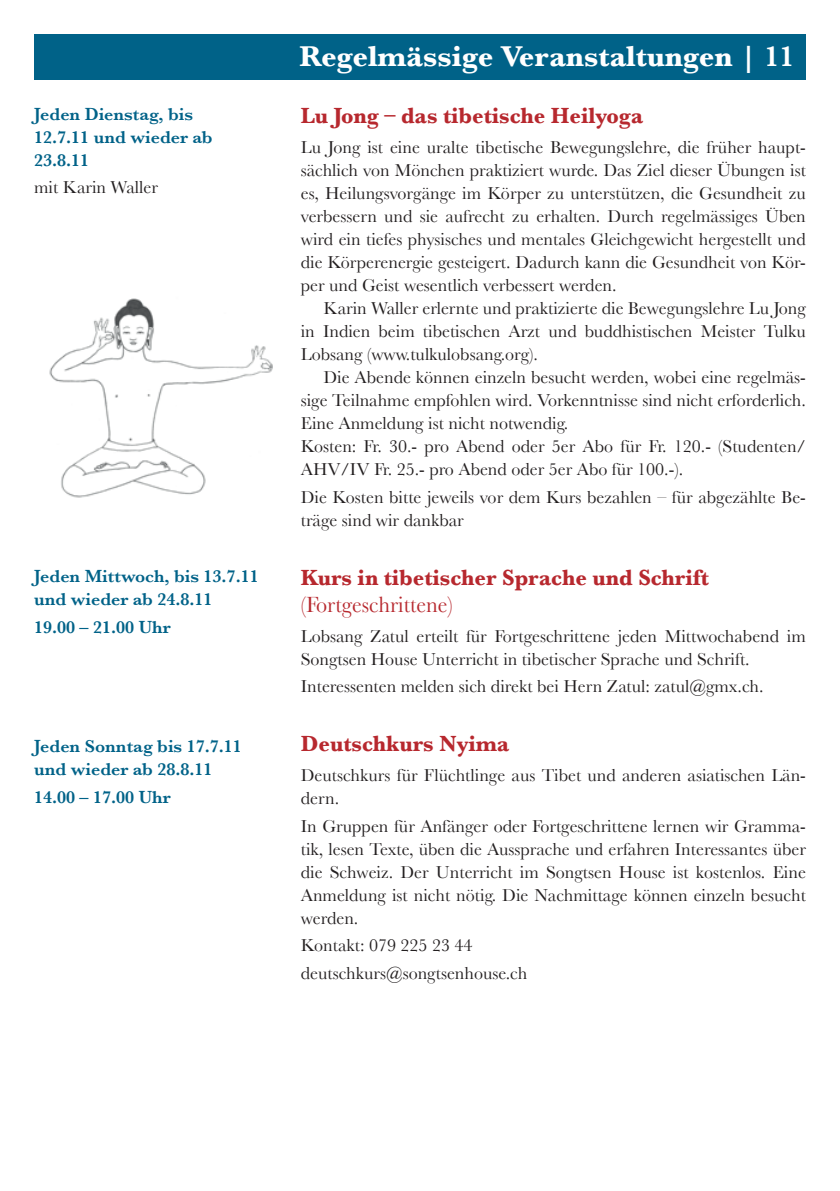
<style>
.page{position:relative;width:840px;height:1191px;background:#fff}
.page>*{position:absolute;margin:0;border:0;box-sizing:border-box;transform-origin:0 0}
.t1{font:700 30px "Baskerville";color:#fff}
.t2{font:700 23px "Baskerville";color:#b7282e;scale:.96 1}
.t3{font:23px "Baskerville";color:#b7282e;scale:.96 1}
.t4{font:18px/23px "Baskerville";color:#231f20}
.t5{font:600 18px/23px "Baskerville";color:#006288}
.s1{font-weight:600}
</style>
<div class="page">
<div style="left:34px;top:34px;width:771px;height:45px;background:#006288"></div>
<img style="left:49px;top:298px;width:223px;height:200px">
<p class="t5" style="left:34px;top:102px;width:180px">Jeden Dienstag, bis<br>12.7.11 und wieder ab<br>23.8.11</p>
<p class="t4" style="left:34px;top:176px;width:125px">mit Karin Waller</p>
<p class="t5" style="left:34px;top:564px;width:226px">Jeden Mittwoch, bis 13.7.11 und wieder ab 24.8.11</p>
<p class="t5" style="left:34px;top:615px;width:138px">19.00 – 21.00 Uhr</p>
<p class="t5" style="left:34px;top:735px;width:209px">Jeden Sonntag bis 17.7.11 und wieder ab 28.8.11</p>
<p class="t5" style="left:34px;top:785px;width:138px">14.00 – 17.00 Uhr</p>
<h1 class="t1" style="left:299px;top:38px;width:496px">Regelmässige Veranstaltungen <span class="s1">| 11</span></h1>
<p class="t2" style="left:300px;top:102px;width:358px">Lu Jong – das tibetische Heilyoga</p>
<p class="t4" style="left:300px;top:136px;width:506px;text-align:justify">Lu Jong ist eine uralte tibetische Bewegungslehre, die früher haupt&shy;sächlich von Mönchen praktiziert wurde. Das Ziel dieser Übungen ist es, Heilungsvorgänge im Körper zu unterstützen, die Gesundheit zu verbessern und sie aufrecht zu erhalten. Durch regelmässiges Üben wird ein tiefes physisches und mentales Gleichgewicht hergestellt und die Körperenergie gesteigert. Dadurch kann die Gesundheit von Kör&shy;per und Geist wesentlich verbessert werden.</p>
<p class="t4" style="left:300px;top:297px;width:506px;text-align:justify;text-indent:23px">Karin Waller erlernte und praktizierte die Bewegungslehre Lu Jong in Indien beim tibetischen Arzt und buddhistischen Meister Tulku Lobsang (www.tulkulobsang.org).</p>
<p class="t4" style="left:300px;top:366px;width:506px;text-indent:23px">Die Abende können einzeln besucht werden, wobei eine regelmäs&shy;sige Teilnahme empfohlen wird. Vorkenntnisse sind nicht erforderlich.<br>Eine Anmeldung ist nicht notwendig.<br>Kosten: Fr. 30.- pro Abend oder 5er Abo für Fr. 120.- (Studenten/ AHV/IV Fr. 25.- pro Abend oder 5er Abo für 100.-).</p>
<p class="t4" style="left:300px;top:485px;width:506px">Die Kosten bitte jeweils vor dem Kurs bezahlen – für abgezählte Be&shy;träge sind wir dankbar</p>
<p class="t2" style="left:300px;top:564px;width:426px">Kurs in tibetischer Sprache und Schrift</p>
<p class="t3" style="left:300px;top:591px;width:160px">(Fortgeschrittene)</p>
<p class="t4" style="left:300px;top:624px;width:506px">Lobsang Zatul erteilt für Fortgeschrittene jeden Mittwochabend im<br>Songtsen House Unterricht in tibetischer Sprache und Schrift.</p>
<p class="t4" style="left:300px;top:674px;width:464px">Interessenten melden sich direkt bei Hern Zatul: zatul@gmx.ch.</p>
<p class="t2" style="left:300px;top:730px;width:219px">Deutschkurs Nyima</p>
<p class="t4" style="left:300px;top:763px;width:506px">Deutschkurs für Flüchtlinge aus Tibet und anderen asiatischen Län&shy;dern.</p>
<p class="t4" style="left:300px;top:814px;width:506px;text-align:justify">In Gruppen für Anfänger oder Fortgeschrittene lernen wir Gramma&shy;tik, lesen Texte, üben die Aussprache und erfahren Interessantes über die Schweiz. Der Unterricht im Songtsen House ist kostenlos. Eine Anmeldung ist nicht nötig. Die Nachmittage können einzeln besucht werden.</p>
<p class="t4" style="left:300px;top:931px;width:228px;line-height:27.6px">Kontakt: 079 225 23 44 deutschkurs@songtsenhouse.ch</p>
</div>
